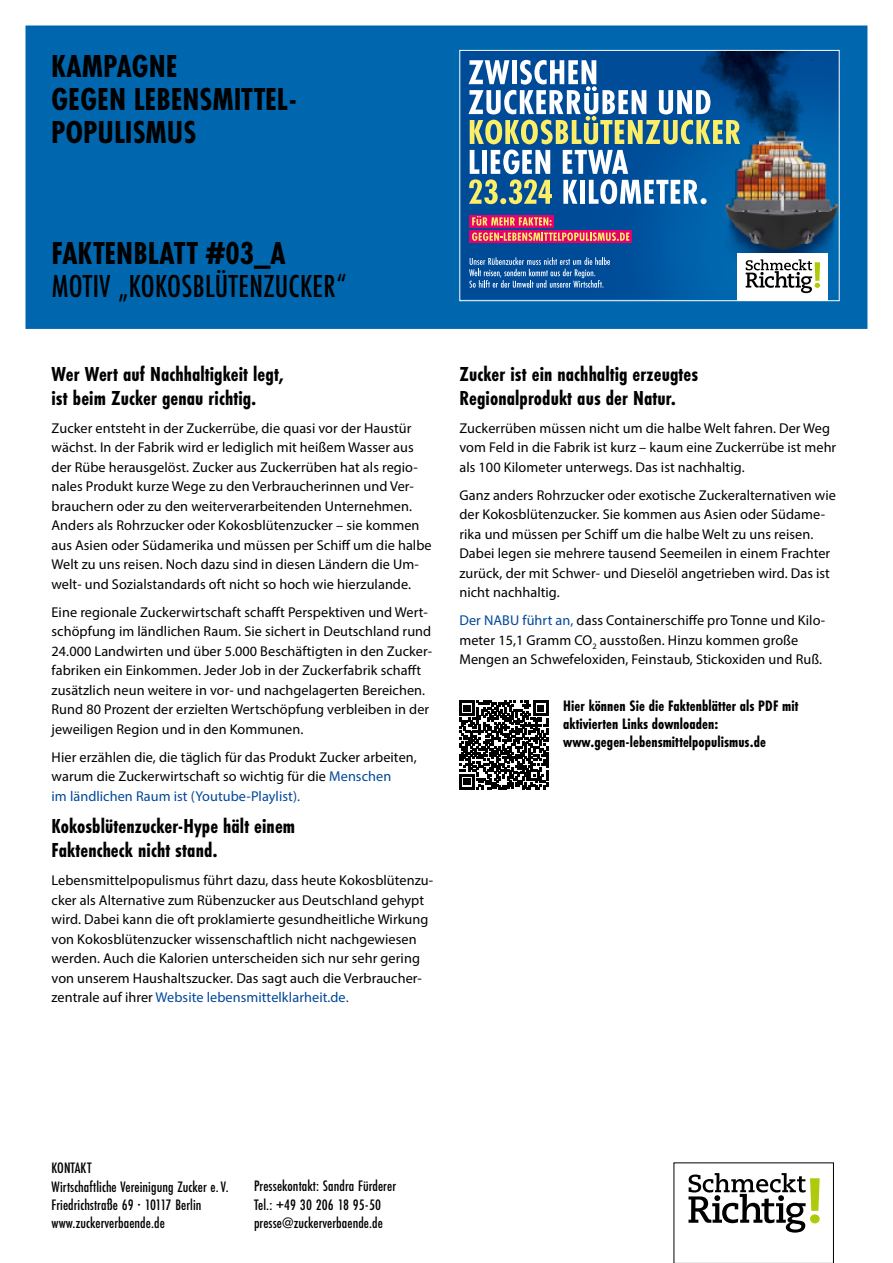
<style>
.page{position:relative;width:893px;height:1263px;background:#fff}
.page>*{position:absolute;margin:0;border:0;box-sizing:border-box;transform-origin:0 0}
.t1{font:700 33px/33px "Futura PT Cond";color:#000}
.t2{font:500 33px "Futura PT Cond";letter-spacing:.01em;color:#000}
.t3{font:700 21px/24px "Futura PT Cond";letter-spacing:.005em;color:#000}
.t4{font:500 15.75px/18px "Futura PT Cond";letter-spacing:.005em;color:#000}
.t5{font:700 15.75px/18px "Futura PT Cond";letter-spacing:.005em;color:#000}
.t6{font:14.25px/19.5px "Myriad Pro";letter-spacing:.005em;color:#000}
.s1{color:#004899}
</style>
<div class="page">
<div style="left:26px;top:26px;width:841px;height:303px;background:#0067ae;border:2px solid #0064ad"></div>
<div style="left:460px;top:50px;width:379px;height:249px;background:#004b98"></div>
<img style="left:705px;top:52px;width:120px;height:47px">
<img style="left:599px;top:144px;width:100px;height:155px">
<img style="left:699px;top:148px;width:12px;height:93px">
<img style="left:699px;top:241px;width:17px;height:58px">
<img style="left:716px;top:261px;width:122px;height:38px">
<img style="left:711px;top:116px;width:127px;height:145px">
<img style="left:740px;top:99px;width:98px;height:17px">
<img style="left:694px;top:144px;width:17px;height:4px">
<svg style="left:469px;top:257px;width:141px;height:31px"></svg>
<div style="left:737px;top:253px;width:91px;height:48px;background:#fff"></div>
<svg style="left:746px;top:259px;width:74px;height:34px"></svg>
<div style="left:470px;top:215px;width:84px;height:13px;background:#e4006e"></div>
<div style="left:470px;top:230px;width:162px;height:13px;background:#e4006e"></div>
<svg style="left:472px;top:232px;width:157px;height:9px"></svg>
<svg style="left:472px;top:216px;width:80px;height:10px"></svg>
<svg style="left:469px;top:150px;width:83px;height:54px"></svg>
<svg style="left:563px;top:150px;width:144px;height:54px"></svg>
<svg style="left:468px;top:60px;width:272px;height:84px"></svg>
<div style="left:459px;top:50px;width:381px;height:251px;border:1px solid #fff"></div>
<svg style="left:688px;top:1173px;width:132px;height:59px"></svg>
<svg style="left:459px;top:700px;width:89px;height:89px"></svg>
<h1 class="t1" style="left:51px;top:50px;width:248px">KAMPAGNE<br>GEGEN LEBENSMITTEL-<br>POPULISMUS</h1>
<h1 class="t1" style="left:52px;top:237px;width:236px">FAKTENBLATT #03_A</h1>
<h1 class="t2" style="left:52px;top:270px;width:296px">MOTIV „KOKOSBLÜTENZUCKER“</h1>
<h2 class="t3" style="left:52px;top:362px;width:234px">Wer Wert auf Nachhaltigkeit legt, ist beim Zucker genau richtig.</h2>
<p class="t6" style="left:52px;top:419px;width:382px">Zucker entsteht in der Zuckerrübe, die quasi vor der Haustür wächst. In der Fabrik wird er lediglich mit heißem Wasser aus der Rübe herausgelöst. Zucker aus Zuckerrüben hat als regio&shy;nales Produkt kurze Wege zu den Verbraucherinnen und Ver&shy;brauchern oder zu den weiterverarbeitenden Unternehmen.<br>Anders als Rohrzucker oder Kokosblütenzucker – sie kommen aus Asien oder Südamerika und müssen per Schiff um die halbe Welt zu uns reisen. Noch dazu sind in diesen Ländern die Um&shy;welt- und Sozialstandards oft nicht so hoch wie hierzulande.</p>
<p class="t6" style="left:52px;top:602px;width:382px">Eine regionale Zuckerwirtschaft schafft Perspektiven und Wert&shy;schöpfung im ländlichen Raum. Sie sichert in Deutschland rund 24.000 Landwirten und über 5.000 Beschäftigten in den Zucker&shy;fabriken ein Einkommen. Jeder Job in der Zuckerfabrik schafft zusätzlich neun weitere in vor- und nachgelagerten Bereichen.<br>Rund 80 Prozent der erzielten Wertschöpfung verbleiben in der jeweiligen Region und in den Kommunen.</p>
<p class="t6" style="left:52px;top:747px;width:367px">Hier erzählen die, die täglich für das Produkt Zucker arbeiten, warum die Zuckerwirtschaft so wichtig für die <span class="s1">Menschen<br>im ländlichen Raum ist (Youtube-Playlist).</span></p>
<h2 class="t3" style="left:52px;top:814px;width:245px">Kokosblütenzucker-Hype hält einem<br>Faktencheck nicht stand.</h2>
<p class="t6" style="left:52px;top:871px;width:383px">Lebensmittelpopulismus führt dazu, dass heute Kokosblütenzu&shy;cker als Alternative zum Rübenzucker aus Deutschland gehypt wird. Dabei kann die oft proklamierte gesundheitliche Wirkung von Kokosblütenzucker wissenschaftlich nicht nachgewiesen werden. Auch die Kalorien unterscheiden sich nur sehr gering von unserem Haushaltszucker. Das sagt auch die Verbraucher&shy;zentrale auf ihrer <span class="s1">Website lebensmittelklarheit.de.</span></p>
<h2 class="t3" style="left:459px;top:362px;width:240px">Zucker ist ein nachhaltig erzeugtes<br>Regionalprodukt aus der Natur.</h2>
<p class="t6" style="left:459px;top:419px;width:378px">Zuckerrüben müssen nicht um die halbe Welt fahren. Der Weg vom Feld in die Fabrik ist kurz – kaum eine Zuckerrübe ist mehr als 100 Kilometer unterwegs. Das ist nachhaltig.</p>
<p class="t6" style="left:459px;top:486px;width:378px">Ganz anders Rohrzucker oder exotische Zuckeralternativen wie der Kokosblütenzucker. Sie kommen aus Asien oder Südame&shy;rika und müssen per Schiff um die halbe Welt zu uns reisen.<br>Dabei legen sie mehrere tausend Seemeilen in einem Frachter zurück, der mit Schwer- und Dieselöl angetrieben wird. Das ist nicht nachhaltig.</p>
<p class="t6" style="left:459px;top:611px;width:367px"><span class="s1">Der NABU führt an,</span> dass Containerschiffe pro Tonne und Kilo&shy;meter 15,1 Gramm CO<sub>2</sub> ausstoßen. Hinzu kommen große<br>Mengen an Schwefeloxiden, Feinstaub, Stickoxiden und Ruß.</p>
<p class="t5" style="left:563px;top:696px;width:237px">Hier können Sie die Faktenblätter als PDF mit aktivierten Links downloaden: www.gegen-lebensmittelpopulismus.de</p>
<p class="t4" style="left:52px;top:1159px;width:179px">KONTAKT<br>Wirtschaftliche Vereinigung Zucker e. V.<br>Friedrichstraße 69 · 10117 Berlin www.zuckerverbaende.de</p>
<p class="t4" style="left:254px;top:1177px;width:144px">Pressekontakt: Sandra Fürderer<br>Tel.: +49 30 206 18 95-50 presse@zuckerverbaende.de</p>
</div>
